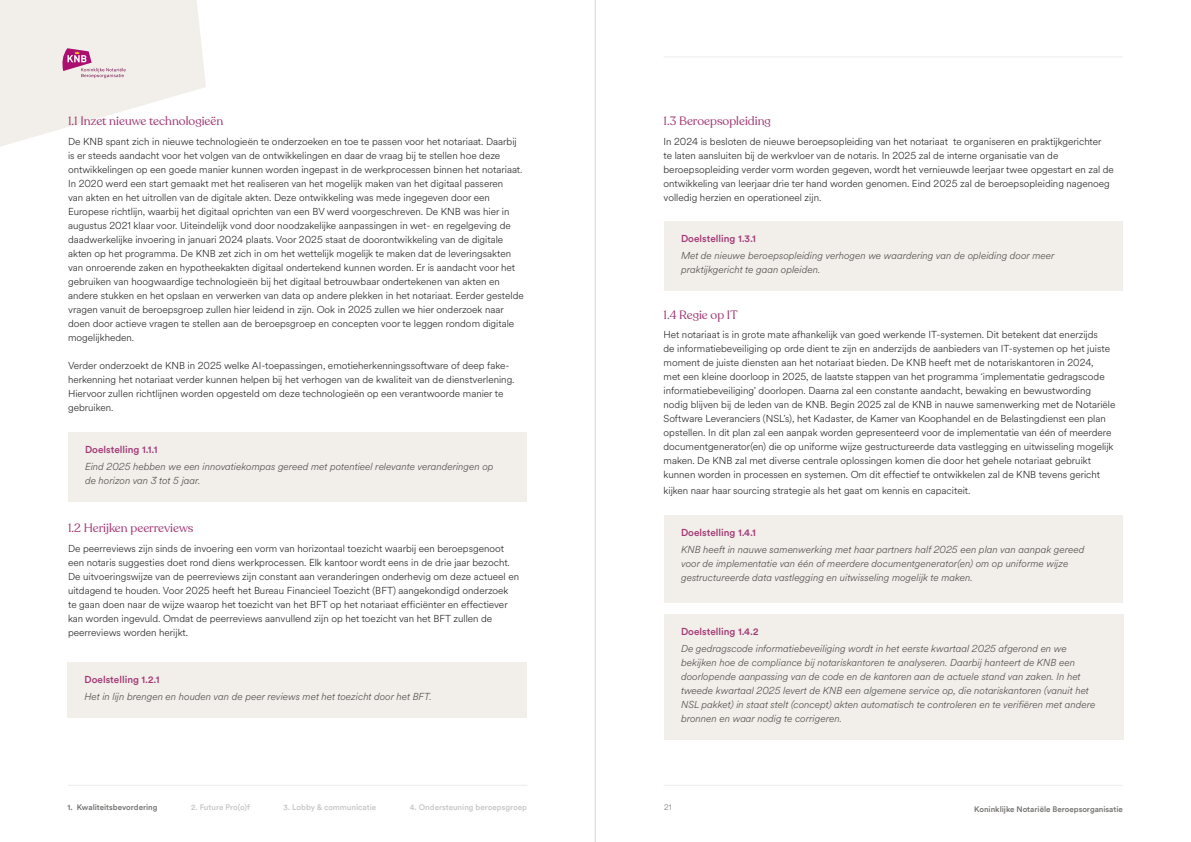
<style>
.page{position:relative;width:1191px;height:842px;background:#fff}
.page>*{position:absolute;margin:0;border:0;box-sizing:border-box;transform-origin:0 0}
.t1{font:12px "Recoleta";color:#a13775}
.t2{font:300 10px/14px "Circular Spotify Text";color:#222}
.t3{font:italic 300 10px/14px "Circular Spotify Text";color:#4d4c4a}
.t4{font:500 10px "Circular Std";color:#a13775}
.t5{font:500 8px "Circular Std";color:#c6c6c5}
.t6{font:500 8px "Circular Std";color:#71706e}
.t7{font:300 8px "Circular Spotify Text";color:#71706e}
</style>
<div class="page">
<hr style="left:663px;top:785px;width:460px;height:1px;background:#d9d7d2">
<hr style="left:68px;top:785px;width:459px;height:1px;background:#d9d7d2">
<hr style="left:663px;top:57px;width:460px;height:1px;background:#d9d7d2">
<hr style="left:595px;top:0;width:1px;height:842px;background:#d9d7d2">
<svg style="left:0;top:0;width:206px;height:147px"></svg>
<div style="left:68px;top:432px;width:459px;height:70px;background:#f2efea"></div>
<div style="left:68px;top:662px;width:459px;height:56px;background:#f2efea"></div>
<div style="left:664px;top:221px;width:459px;height:70px;background:#f2efea"></div>
<div style="left:664px;top:515px;width:458px;height:88px;background:#f2efea"></div>
<div style="left:664px;top:614px;width:460px;height:125px;background:#f2efea"></div>
<p class="t1" style="left:68px;top:114px;width:157px">1.1 Inzet nieuwe technologieën</p>
<p class="t2" style="left:68px;top:135px;width:457px">De KNB spant zich in nieuwe technologieën te onderzoeken en toe te passen voor het notariaat. Daarbij is er steeds aandacht voor het volgen van de ontwikkelingen en daar de vraag bij te stellen hoe deze ontwikkelingen op een goede manier kunnen worden ingepast in de werkprocessen binnen het notariaat.<br>In 2020 werd een start gemaakt met het realiseren van het mogelijk maken van het digitaal passeren<br>van akten en het uitrollen van de digitale akten. Deze ontwikkeling was mede ingegeven door een Europese richtlijn, waarbij het digitaal oprichten van een BV werd voorgeschreven. De KNB was hier in augustus 2021 klaar voor. Uiteindelijk vond door noodzakelijke aanpassingen in wet- en regelgeving de daadwerkelijke invoering in januari 2024 plaats. Voor 2025 staat de doorontwikkeling van de digitale akten op het programma. De KNB zet zich in om het wettelijk mogelijk te maken dat de leveringsakten van onroerende zaken en hypotheekakten digitaal ondertekend kunnen worden. Er is aandacht voor het gebruiken van hoogwaardige technologieën bij het digitaal betrouwbaar ondertekenen van akten en andere stukken en het opslaan en verwerken van data op andere plekken in het notariaat. Eerder gestelde vragen vanuit de beroepsgroep zullen hier leidend in zijn. Ook in 2025 zullen we hier onderzoek naar doen door actieve vragen te stellen aan de beroepsgroep en concepten voor te leggen rondom digitale mogelijkheden.</p>
<p class="t2" style="left:68px;top:359px;width:448px">Verder onderzoekt de KNB in 2025 welke AI-toepassingen, emotieherkenningssoftware of deep fake&shy;herkenning het notariaat verder kunnen helpen bij het verhogen van de kwaliteit van de dienstverlening.<br>Hiervoor zullen richtlijnen worden opgesteld om deze technologieën op een verantwoorde manier te gebruiken.</p>
<p class="t4" style="left:85px;top:443px;width:74px">Doelstelling 1.1.1</p>
<p class="t3" style="left:85px;top:460px;width:410px">Eind 2025 hebben we een innovatiekompas gereed met potentieel relevante veranderingen op de horizon van 3 tot 5 jaar.</p>
<p class="t1" style="left:68px;top:521px;width:127px">1.2 Herijken peerreviews</p>
<p class="t2" style="left:68px;top:542px;width:452px">De peerreviews zijn sinds de invoering een vorm van horizontaal toezicht waarbij een beroepsgenoot een notaris suggesties doet rond diens werkprocessen. Elk kantoor wordt eens in de drie jaar bezocht.<br>De uitvoeringswijze van de peerreviews zijn constant aan veranderingen onderhevig om deze actueel en uitdagend te houden. Voor 2025 heeft het Bureau Financieel Toezicht (BFT) aangekondigd onderzoek te gaan doen naar de wijze waarop het toezicht van het BFT op het notariaat efficiënter en effectiever kan worden ingevuld. Omdat de peerreviews aanvullend zijn op het toezicht van het BFT zullen de peerreviews worden herijkt.</p>
<p class="t4" style="left:85px;top:673px;width:76px">Doelstelling 1.2.1</p>
<p class="t3" style="left:85px;top:690px;width:348px">Het in lijn brengen en houden van de peer reviews met het toezicht door het BFT.</p>
<p class="t6" style="left:68px;top:802px;width:91px">1. Kwaliteitsbevordering</p>
<p class="t5" style="left:191px;top:802px;width:60px">2. Future Pro(o)f</p>
<p class="t5" style="left:283px;top:802px;width:94px">3. Lobby &amp; communicatie</p>
<p class="t5" style="left:410px;top:802px;width:119px">4. Ondersteuning beroepsgroep</p>
<p class="t1" style="left:663px;top:114px;width:109px">1.3 Beroepsopleiding</p>
<p class="t2" style="left:663px;top:135px;width:452px">In 2024 is besloten de nieuwe beroepsopleiding van het notariaat te organiseren en praktijkgerichter<br>te laten aansluiten bij de werkvloer van de notaris. In 2025 zal de interne organisatie van de beroepsopleiding verder vorm worden gegeven, wordt het vernieuwde leerjaar twee opgestart en zal de ontwikkeling van leerjaar drie ter hand worden genomen. Eind 2025 zal de beroepsopleiding nagenoeg volledig herzien en operationeel zijn.</p>
<p class="t4" style="left:681px;top:233px;width:76px">Doelstelling 1.3.1</p>
<p class="t3" style="left:681px;top:249px;width:375px">Met de nieuwe beroepsopleiding verhogen we waardering van de opleiding door meer praktijkgericht te gaan opleiden.</p>
<p class="t1" style="left:663px;top:307px;width:76px">1.4 Regie op IT</p>
<p class="t2" style="left:663px;top:328px;width:453px">Het notariaat is in grote mate afhankelijk van goed werkende IT-systemen. Dit betekent dat enerzijds<br>de informatiebeveiliging op orde dient te zijn en anderzijds de aanbieders van IT-systemen op het juiste moment de juiste diensten aan het notariaat bieden. De KNB heeft met de notariskantoren in 2024,<br>met een kleine doorloop in 2025, de laatste stappen van het programma ‘implementatie gedragscode informatiebeveiliging’ doorlopen. Daarna zal een constante aandacht, bewaking en bewustwording nodig blijven bij de leden van de KNB. Begin 2025 zal de KNB in nauwe samenwerking met de Notariële Software Leveranciers (NSL’s), het Kadaster, de Kamer van Koophandel en de Belastingdienst een plan opstellen. In dit plan zal een aanpak worden gepresenteerd voor de implementatie van één of meerdere documentgenerator(en) die op uniforme wijze gestructureerde data vastlegging en uitwisseling mogelijk maken. De KNB zal met diverse centrale oplossingen komen die door het gehele notariaat gebruikt kunnen worden in processen en systemen. Om dit effectief te ontwikkelen zal de KNB tevens gericht</p>
<p class="t2" style="left:663px;top:484px;width:308px">kijken naar haar sourcing strategie als het gaat om kennis en capaciteit.</p>
<p class="t4" style="left:681px;top:526px;width:76px">Doelstelling 1.4.1</p>
<p class="t3" style="left:681px;top:543px;width:405px">KNB heeft in nauwe samenwerking met haar partners half 2025 een plan van aanpak gereed voor de implementatie van één of meerdere documentgenerator(en) om op uniforme wijze gestructureerde data vastlegging en uitwisseling mogelijk te maken.</p>
<p class="t4" style="left:681px;top:625px;width:79px">Doelstelling 1.4.2</p>
<p class="t3" style="left:681px;top:641px;width:416px">De gedragscode informatiebeveiliging wordt in het eerste kwartaal 2025 afgerond en we bekijken hoe de compliance bij notariskantoren te analyseren. Daarbij hanteert de KNB een doorlopende aanpassing van de code en de kantoren aan de actuele stand van zaken. In het tweede kwartaal 2025 levert de KNB een algemene service op, die notariskantoren (vanuit het NSL pakket) in staat stelt (concept) akten automatisch te controleren en te verifiëren met andere bronnen en waar nodig te corrigeren.</p>
<p class="t7" style="left:664px;top:802px;width:9px">21</p>
<p class="t6" style="left:974px;top:804px;width:150px">Koninklijke Notariële Beroepsorganisatie</p>
</div>
